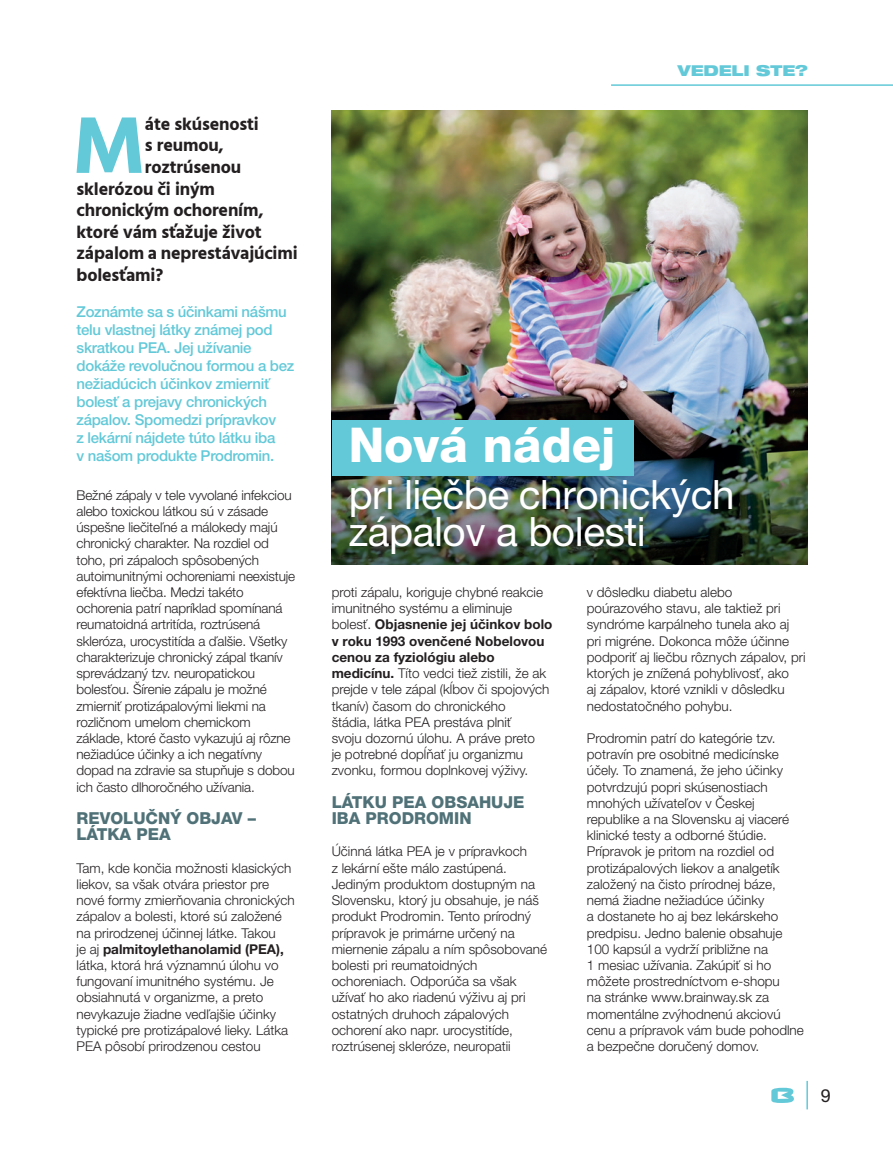
<style>
.page{position:relative;width:893px;height:1149px;background:#fff}
.page>*{position:absolute;margin:0;border:0;box-sizing:border-box;transform-origin:0 0}
.t1{font:700 82.05px "Hind";color:#63c9d8}
.t2{font:800 48px "Helvetica Neue LT Pro";color:#fff}
.t3{font:40.5px/37.8px "Helvetica Neue LT Pro";letter-spacing:-.01em;color:#fff}
.t4{font:700 18px "Hind";letter-spacing:-.01em;color:#231f20}
.t5{font:18px "Helvetica Neue LT Pro";color:#231f20}
.t6{font:800 16.5px/16.2px "Helvetica Neue LT Pro";color:#4f7177}
.t7{font:500 15px/18px "Helvetica Neue LT Pro";letter-spacing:-.02em;color:#63c9d8}
.t8{font:900 expanded 15px "Helvetica Neue LT Pro";color:#63c9d8}
.t9{font:300 13.5px/16.2px "Helvetica Neue LT Pro";color:#231f20}
.s1{font-weight:700}
</style>
<div class="page">
<img style="left:332px;top:111px;width:476px;height:275px">
<img style="left:332px;top:386px;width:476px;height:178px">
<div style="left:332px;top:419px;width:302px;height:56px;background:#63c9d8"></div>
<svg style="left:771px;top:1087px;width:23px;height:15px"></svg>
<hr style="left:806px;top:1080px;width:2px;height:28px;background:#63c9d8">
<hr style="left:611px;top:84px;width:282px;height:2px;background:#63c9d8">
<h1 class="t1" style="left:72px;top:96px;width:75px">M</h1>
<h3 class="t4" style="left:145px;top:113px;width:115px">áte skúsenosti</h3>
<h3 class="t4" style="left:145px;top:134px;width:81px">s reumou,</h3>
<h3 class="t4" style="left:145px;top:156px;width:98px">roztrúsenou</h3>
<h3 class="t4" style="left:77px;top:178px;width:140px">sklerózou či iným</h3>
<h3 class="t4" style="left:77px;top:199px;width:189px">chronickým ochorením,</h3>
<h3 class="t4" style="left:77px;top:221px;width:187px">ktoré vám sťažuje život</h3>
<h3 class="t4" style="left:77px;top:242px;width:223px">zápalom a neprestávajúcimi</h3>
<h3 class="t4" style="left:77px;top:264px;width:88px">bolesťami?</h3>
<p class="t7" style="left:77px;top:302px;width:219px">Zoznámte sa s účinkami nášmu telu vlastnej látky známej pod skratkou PEA. Jej užívanie dokáže revolučnou formou a bez nežiadúcich účinkov zmierniť bolesť a prejavy chronických zápalov. Spomedzi prípravkov<br>z lekární nájdete túto látku iba<br>v našom produkte Prodromin.</p>
<p class="t9" style="left:77px;top:486px;width:220px">Bežné zápaly v tele vyvolané infekciou alebo toxickou látkou sú v zásade úspešne liečiteľné a málokedy majú chronický charakter. Na rozdiel od toho, pri zápaloch spôsobených autoimunitnými ochoreniami neexistuje efektívna liečba. Medzi takéto ochorenia patrí napríklad spomínaná reumatoidná artritída, roztrúsená skleróza, urocystitída a ďalšie. Všetky charakterizuje chronický zápal tkanív sprevádzaný tzv. neuropatickou bolesťou. Šírenie zápalu je možné zmierniť protizápalovými liekmi na rozličnom umelom chemickom základe, ktoré často vykazujú aj rôzne nežiadúce účinky a ich negatívny dopad na zdravie sa stupňuje s dobou ich často dlhoročného užívania.</p>
<p class="t6" style="left:77px;top:809px;width:181px">REVOLUČNÝ OBJAV –<br>LÁTKA PEA</p>
<p class="t9" style="left:77px;top:859px;width:220px">Tam, kde končia možnosti klasických liekov, sa však otvára priestor pre nové formy zmierňovania chronických zápalov a bolesti, ktoré sú založené na prirodzenej účinnej látke. Takou<br>je aj <span class="s1">palmitoylethanolamid (PEA), </span>látka, ktorá hrá významnú úlohu vo fungovaní imunitného systému. Je obsiahnutá v organizme, a preto nevykazuje žiadne vedľajšie účinky typické pre protizápalové lieky. Látka PEA pôsobí prirodzenou cestou</p>
<p class="t8" style="left:678px;top:61px;width:132px">VEDELI STE?</p>
<h2 class="t2" style="left:349px;top:416px;width:268px">Nová nádej</h2>
<h3 class="t3" style="left:349px;top:474px;width:387px">pri liečbe chronických zápalov a bolesti</h3>
<p class="t9" style="left:332px;top:583px;width:222px">proti zápalu, koriguje chybné reakcie imunitného systému a eliminuje bolesť. <span class="s1">Objasnenie jej účinkov bolo v roku 1993 ovenčené Nobelovou cenou za fyziológiu alebo medicínu.</span> Títo vedci tiež zistili, že ak prejde v tele zápal (kĺbov či spojových tkanív) časom do chronického<br>štádia, látka PEA prestáva plniť<br>svoju dozornú úlohu. A práve preto<br>je potrebné dopĺňať ju organizmu zvonku, formou doplnkovej výživy.</p>
<p class="t6" style="left:332px;top:793px;width:194px">LÁTKU PEA OBSAHUJE<br>IBA PRODROMIN</p>
<p class="t9" style="left:332px;top:843px;width:217px">Účinná látka PEA je v prípravkoch<br>z lekární ešte málo zastúpená.<br>Jediným produktom dostupným na<br>Slovensku, ktorý ju obsahuje, je náš produkt Prodromin. Tento prírodný prípravok je primárne určený na miernenie zápalu a ním spôsobované bolesti pri reumatoidných ochoreniach. Odporúča sa však užívať ho ako riadenú výživu aj pri ostatných druhoch zápalových ochorení ako napr. urocystitíde, roztrúsenej skleróze, neuropatii</p>
<p class="t9" style="left:587px;top:583px;width:220px">v dôsledku diabetu alebo poúrazového stavu, ale taktiež pri syndróme karpálneho tunela ako aj pri migréne. Dokonca môže účinne podporiť aj liečbu rôznych zápalov, pri ktorých je znížená pohyblivosť, ako<br>aj zápalov, ktoré vznikli v dôsledku nedostatočného pohybu.</p>
<p class="t9" style="left:587px;top:729px;width:219px">Prodromin patrí do kategórie tzv. potravín pre osobitné medicínske účely. To znamená, že jeho účinky potvrdzujú popri skúsenostiach mnohých užívateľov v Českej republike a na Slovensku aj viaceré klinické testy a odborné štúdie.<br>Prípravok je pritom na rozdiel od protizápalových liekov a analgetík založený na čisto prírodnej báze, nemá žiadne nežiadúce účinky<br>a dostanete ho aj bez lekárskeho predpisu. Jedno balenie obsahuje<br>100 kapsúl a vydrží približne na<br>1 mesiac užívania. Zakúpiť si ho môžete prostredníctvom e-shopu<br>na stránke www.brainway.sk za momentálne zvýhodnenú akciovú cenu a prípravok vám bude pohodlne a bezpečne doručený domov.</p>
<h3 class="t5" style="left:821px;top:1084px;width:12px">9</h3>
</div>
